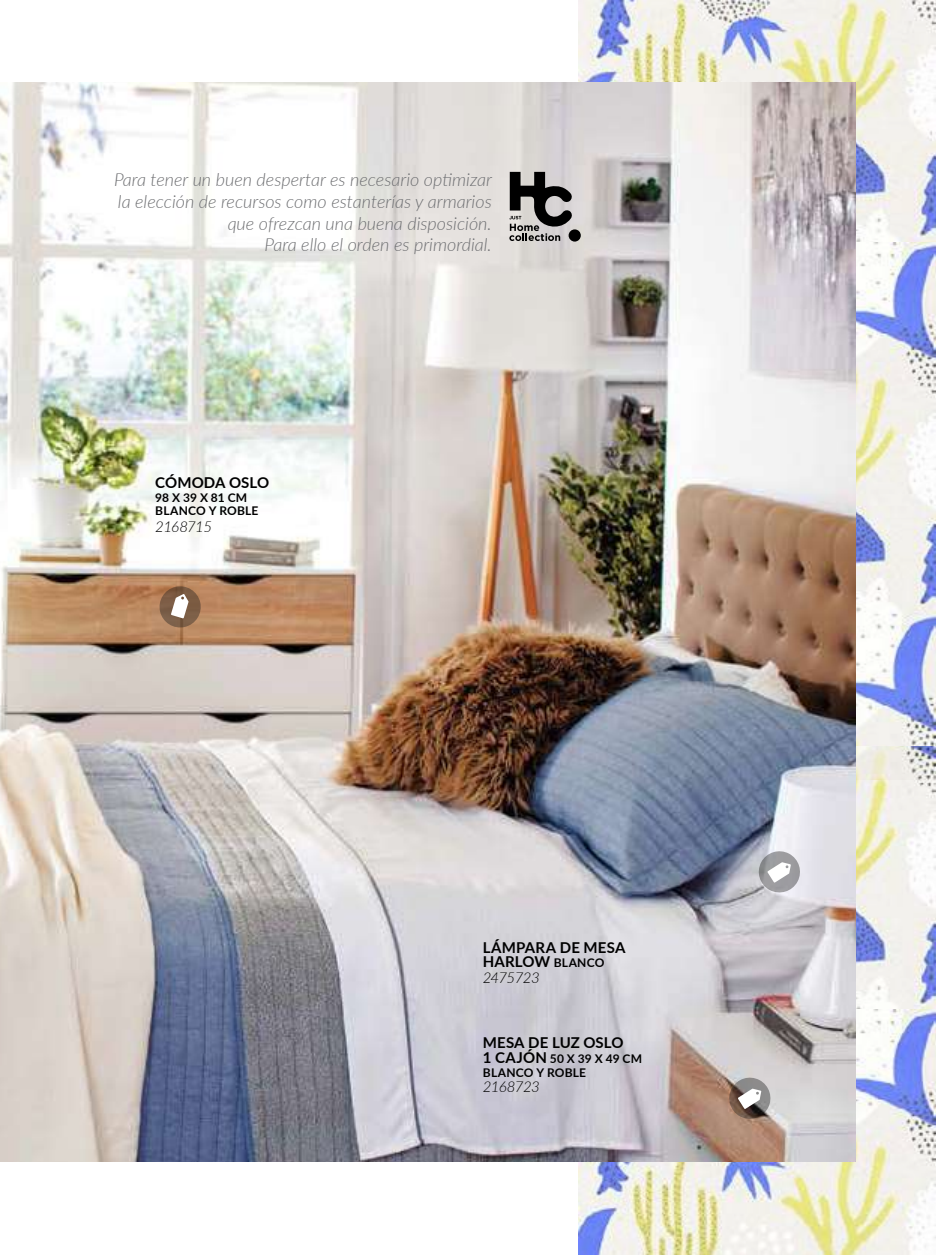
<style>
.page{position:relative;width:936px;height:1255px;background:#fff}
.page>*{position:absolute;margin:0;border:0;box-sizing:border-box;transform-origin:0 0}
.t1{font:italic 300 18px/21.6px "Lato";color:#6d6e71;text-align:right}
.t2{font:700 15px/13.5px "Lato";letter-spacing:.005em;color:#000}
.t3{font:italic 300 15px "Lato";letter-spacing:-.045em;color:#000}
.t4{font:700 12px/13.5px "Lato";letter-spacing:.015em;color:#000}
.s1{font-size:12px}
.s2{font-size:15px}
</style>
<div class="page">
<img style="left:579px;top:0;width:356px;height:242px">
<img style="left:855px;top:242px;width:80px;height:504px">
<img style="left:855px;top:746px;width:80px;height:263px">
<img style="left:579px;top:1009px;width:356px;height:245px">
<img style="left:0;top:83px;width:855px;height:1078px">
<div style="left:568px;top:229px;width:12px;height:13px;background:#000;border-radius:50%"></div>
<svg style="left:509px;top:172px;width:63px;height:69px;background:#767473"></svg>
<svg style="left:755px;top:848px;width:47px;height:47px"></svg>
<svg style="left:157px;top:584px;width:46px;height:45px;background:#a38066"></svg>
<svg style="left:726px;top:1074px;width:47px;height:47px;background:#a1958f"></svg>
<p class="t1" style="left:114px;top:168px;width:379px">Para tener un buen despertar es necesario optimizar la elección de recursos como estanterías y armarios que ofrezcan una buena disposición.<br>Para ello el orden es primordial.</p>
<p class="t2" style="left:155px;top:475px;width:115px">CÓMODA OSLO</p>
<p class="t4" style="left:155px;top:490px;width:105px">98 X 39 X 81 CM<br>BLANCO Y ROBLE</p>
<p class="t3" style="left:155px;top:516px;width:58px">2168715</p>
<p class="t2" style="left:483px;top:940px;width:144px">LÁMPARA DE MESA<br>HARLOW <span class="s1">BLANCO</span></p>
<p class="t3" style="left:483px;top:966px;width:58px">2475723</p>
<p class="t2" style="left:483px;top:1035px;width:142px">MESA DE LUZ OSLO</p>
<p class="t4" style="left:483px;top:1051px;width:161px"><span class="s2">1 CAJÓN</span> 50 X 39 X 49 CM<br>BLANCO Y ROBLE</p>
<p class="t3" style="left:483px;top:1075px;width:59px">2168723</p>
</div>
